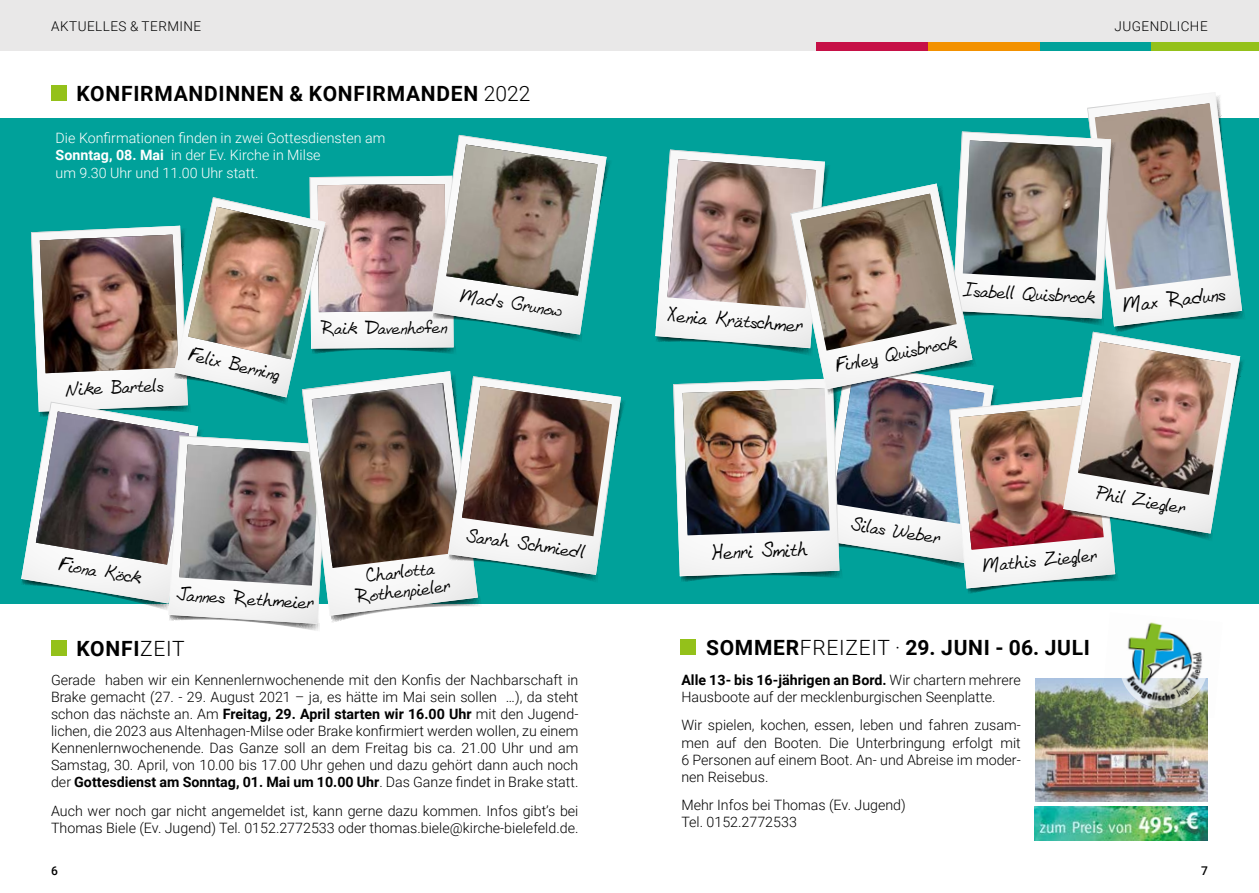
<style>
.page{position:relative;width:1259px;height:893px;background:#fff}
.page>*{position:absolute;margin:0;border:0;box-sizing:border-box;transform-origin:0 0}
.t1{font:21.9px "Beth Hand";color:#000}
.t2{font:21.6px "Beth Hand";color:#000}
.t3{font:700 21px "Roboto";letter-spacing:.035em;color:#000}
.t4{font:21px "Beth Hand";color:#000}
.t5{font:20.1px/19.5px "Beth Hand";color:#000;text-align:center}
.t6{font:19.2px "Beth Hand";color:#000}
.t7{font:300 14.25px/17.1px "Roboto";color:#000}
.t8{font:300 14.25px/17.1px "Roboto";color:#fff}
.t9{font:300 13.5px "Roboto";letter-spacing:.035em;color:#000}
.t10{font:500 12px "Roboto";color:#000}
.s1{font-weight:300}
.s2{font-weight:700}
</style>
<div class="page">
<div style="left:0;top:0;width:1259px;height:51px;background:#e9e8e8"></div>
<div style="left:816px;top:43px;width:112px;height:8px;background:#c61046"></div>
<div style="left:928px;top:43px;width:112px;height:8px;background:#f39100"></div>
<div style="left:1040px;top:43px;width:111px;height:8px;background:#00a19a"></div>
<div style="left:1151px;top:43px;width:108px;height:8px;background:#94c11a"></div>
<img style="left:1035px;top:678px;width:173px;height:124px">
<div style="left:0;top:118px;width:1259px;height:486px;background:#00a19a"></div>
<div style="left:51px;top:85px;width:16px;height:16px;background:#94c11a"></div>
<img style="left:655px;top:92px;width:589px;height:502px">
<img style="left:800px;top:194px;width:156px;height:157px">
<div style="left:51px;top:640px;width:16px;height:16px;background:#94c11a"></div>
<div style="left:680px;top:639px;width:16px;height:16px;background:#94c11a"></div>
<img style="left:1034px;top:807px;width:174px;height:33px">
<img style="left:1101px;top:622px;width:107px;height:96px">
<img style="left:21px;top:135px;width:604px;height:496px">
<img style="left:462px;top:386px;width:150px;height:150px">
<p class="t9" style="left:51px;top:17px;width:152px">AKTUELLES &amp; TERMINE</p>
<p class="t9" style="left:1114px;top:17px;width:95px">JUGENDLICHE</p>
<h3 class="t3" style="left:77px;top:79px;width:455px">KONFIRMANDINNEN &amp; KONFIRMANDEN <span class="s1">2022</span></h3>
<p class="t8" style="left:56px;top:129px;width:331px">Die Konfirmationen finden in zwei Gottesdiensten am<br><span class="s2">Sonntag, 08. Mai</span> in der Ev. Kirche in Milse<br>um 9.30 Uhr und 11.00 Uhr statt.</p>
<h3 class="t5" style="left:65px;top:379px;width:99px;rotate:-2deg">Nike Bartels</h3>
<h3 class="t5" style="left:191px;top:345px;width:94px;rotate:13deg">Felix Berning</h3>
<h3 class="t6" style="left:321px;top:320px;width:128px;rotate:-1deg">Raik Davenhofen</h3>
<h3 class="t5" style="left:462px;top:286px;width:104px;rotate:9deg">Mads Grunow</h3>
<h3 class="t5" style="left:61px;top:554px;width:85px;rotate:10deg">Fiona Köck</h3>
<h3 class="t5" style="left:177px;top:585px;width:139px;rotate:3deg">Jannes Rethmeier</h3>
<h3 class="t5" style="left:352px;top:568px;width:97px;rotate:-7deg">Charlotta<br>Rothenpieler</h3>
<h3 class="t5" style="left:468px;top:526px;width:121px;rotate:8deg">Sarah Schmiedl</h3>
<h3 class="t4" style="left:669px;top:304px;width:137px;rotate:5deg">Xenia Krätschmer</h3>
<h3 class="t5" style="left:963px;top:281px;width:134px;rotate:3deg">Isabell Quisbrock</h3>
<h3 class="t5" style="left:833px;top:357px;width:125px;rotate:-12deg">Finley Quisbrock</h3>
<h1 class="t1" style="left:1121px;top:295px;width:105px;rotate:-7deg">Max Raduns</h1>
<h2 class="t2" style="left:711px;top:542px;width:97px;rotate:-2deg">Henri Smith</h2>
<h3 class="t5" style="left:853px;top:514px;width:91px;rotate:9deg">Silas Weber</h3>
<h3 class="t5" style="left:1099px;top:483px;width:91px;rotate:10deg">Phil Ziegler</h3>
<h3 class="t5" style="left:982px;top:556px;width:116px;rotate:-5deg">Mathis Ziegler</h3>
<h3 class="t3" style="left:77px;top:633px;width:110px">KONFI<span class="s1">ZEIT</span></h3>
<h3 class="t3" style="left:706px;top:633px;width:385px">SOMMER<span class="s1">FREIZEIT ·</span> 29. JUNI - 06. JULI</h3>
<p class="t7" style="left:51px;top:671px;width:529px;text-align:justify">Gerade haben wir ein Kennenlernwochenende mit den Konfis der Nachbarschaft in Brake gemacht (27. - 29. August 2021 – ja, es hätte im Mai sein sollen …), da steht schon das nächste an. Am <span class="s2">Freitag, 29. April starten wir 16.00 Uhr</span> mit den Jugend&shy;lichen, die 2023 aus Altenhagen-Milse oder Brake konfirmiert werden wollen, zu einem Kennenlernwochenende. Das Ganze soll an dem Freitag bis ca. 21.00 Uhr und am Samstag, 30. April, von 10.00 bis 17.00 Uhr gehen und dazu gehört dann auch noch der <span class="s2">Gottesdienst am Sonntag, 01. Mai um 10.00 Uhr</span>. Das Ganze findet in Brake statt.</p>
<p class="t7" style="left:51px;top:802px;width:529px">Auch wer noch gar nicht angemeldet ist, kann gerne dazu kommen. Infos gibt’s bei<br>Thomas Biele (Ev. Jugend) Tel. 0152.2772533 oder thomas.biele@kirche-bielefeld.de.</p>
<p class="t7" style="left:681px;top:671px;width:341px"><span class="s2">Alle 13- bis 16-jährigen an Bord.</span> Wir chartern mehrere<br>Hausboote auf der mecklenburgischen Seenplatte.</p>
<p class="t7" style="left:681px;top:716px;width:341px;text-align:justify">Wir spielen, kochen, essen, leben und fahren zusam&shy;men auf den Booten. Die Unterbringung erfolgt mit 6 Personen auf einem Boot. An- und Abreise im moder&shy;nen Reisebus.</p>
<p class="t7" style="left:681px;top:796px;width:226px">Mehr Infos bei Thomas (Ev. Jugend)<br>Tel. 0152.2772533</p>
<p class="t10" style="left:51px;top:863px;width:8px">6</p>
<p class="t10" style="left:1201px;top:863px;width:8px">7</p>
</div>
